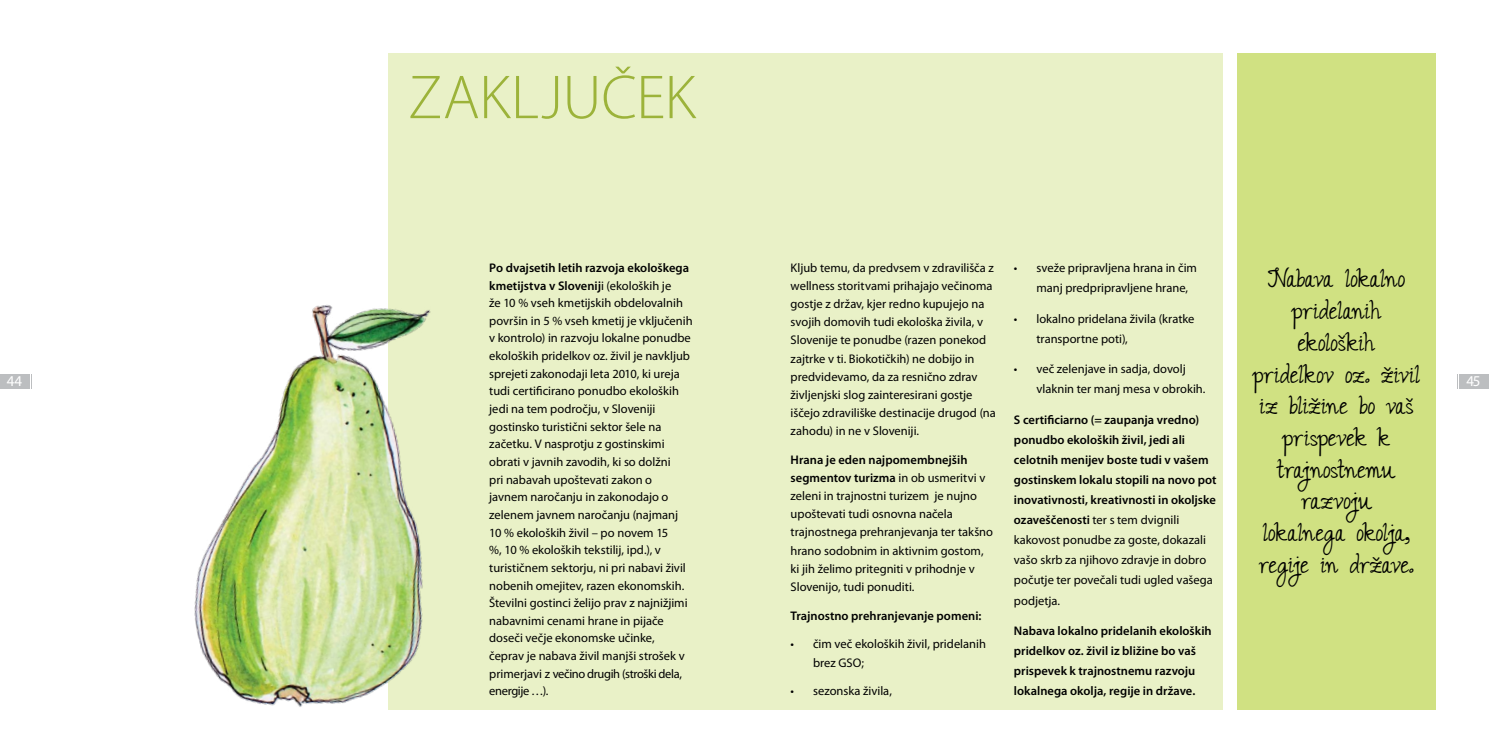
<style>
.page{position:relative;width:1489px;height:745px;background:#fff}
.page>*{position:absolute;margin:0;border:0;box-sizing:border-box;transform-origin:0 0}
.t1{font:300 62.5px "Myriad Pro";letter-spacing:-.005em;color:#9cb33a}
.t2{font:22.62px/31.6px "Janda Romantic";letter-spacing:-.015em;color:#000;text-align:center}
.t3{font:15px "Myriad Pro";color:#fff}
.t4{font:12.5px/17.6px "Myriad Pro";color:#000}
.t5{font:600 12.5px/20px "Myriad Pro";color:#000}
.s1{font-weight:400}
.s2{font-weight:600}
</style>
<div class="page">
<div style="left:1237px;top:53px;width:198px;height:656px;background:#d0e182"></div>
<div style="left:388px;top:53px;width:834px;height:656px;background:#e9f1c7"></div>
<img style="left:194px;top:305px;width:310px;height:405px">
<div style="left:0;top:373px;width:29px;height:15px;background:#bcbec0"></div>
<svg style="left:31px;top:374px;width:1px;height:14px"></svg>
<div style="left:1459px;top:373px;width:29px;height:15px;background:#bcbec0"></div>
<h1 class="t1" style="left:408px;top:63px;width:284px">ZAKLJUČEK</h1>
<p class="t4" style="left:1036px;top:257px;width:162px;line-height:20px;text-indent:-22px">• sveže pripravljena hrana in čim manj predpripravljene hrane,</p>
<p class="t4" style="left:1036px;top:308px;width:159px;line-height:20px;text-indent:-22px">• lokalno pridelana živila (kratke transportne poti),</p>
<p class="t4" style="left:1036px;top:359px;width:170px;line-height:20px;text-indent:-22px">• več zelenjave in sadja, dovolj vlaknin ter manj mesa v obrokih.</p>
<p class="t5" style="left:1013px;top:409px;width:204px">S certificiarno (= zaupanja vredno) ponudbo ekoloških živil, jedi ali celotnih menijev boste tudi v vašem gostinskem lokalu stopili na novo pot inovativnosti, kreativnosti in okoljske ozaveščenosti <span class="s1">ter s tem dvignili kakovost ponudbe za goste, dokazali vašo skrb za njihovo zdravje in dobro počutje ter povečali tudi ugled vašega podjetja.</span></p>
<p class="t5" style="left:1013px;top:620px;width:199px">Nabava lokalno pridelanih ekoloških pridelkov oz. živil iz bližine bo vaš prispevek k trajnostnemu razvoju lokalnega okolja, regije in države.</p>
<p class="t4" style="left:489px;top:258px;width:205px"><span class="s2">Po dvajsetih letih razvoja ekološkega kmetijstva v Slovenij</span>i (ekoloških je<br>že 10 % vseh kmetijskih obdelovalnih površin in 5 % vseh kmetij je vključenih v kontrolo) in razvoju lokalne ponudbe ekoloških pridelkov oz. živil je navkljub sprejeti zakonodaji leta 2010, ki ureja tudi certificirano ponudbo ekoloških jedi na tem področju, v Sloveniji gostinsko turistični sektor šele na začetku. V nasprotju z gostinskimi obrati v javnih zavodih, ki so dolžni<br>pri nabavah upoštevati zakon o javnem naročanju in zakonodajo o zelenem javnem naročanju (najmanj 10 % ekoloških živil – po novem 15<br>%, 10 % ekoloških tekstilij, ipd.), v turističnem sektorju, ni pri nabavi živil nobenih omejitev, razen ekonomskih.<br>Številni gostinci želijo prav z najnižjimi nabavnimi cenami hrane in pijače doseči večje ekonomske učinke, čeprav je nabava živil manjši strošek v primerjavi z večino drugih (stroški dela, energije …).</p>
<p class="t4" style="left:790px;top:258px;width:207px;line-height:18.1px">Kljub temu, da predvsem v zdravilišča z wellness storitvami prihajajo večinoma gostje z držav, kjer redno kupujejo na svojih domovih tudi ekološka živila, v Slovenije te ponudbe (razen ponekod zajtrke v ti. Biokotičkih) ne dobijo in predvidevamo, da za resnično zdrav življenjski slog zainteresirani gostje iščejo zdraviliške destinacije drugod (na zahodu) in ne v Sloveniji.</p>
<p class="t4" style="left:790px;top:450px;width:204px;line-height:18.1px"><span class="s2">Hrana je eden najpomembnejših segmentov turizma</span> in ob usmeritvi v zeleni in trajnostni turizem je nujno upoštevati tudi osnovna načela trajnostnega prehranjevanja ter takšno hrano sodobnim in aktivnim gostom, ki jih želimo pritegniti v prihodnje v Slovenijo, tudi ponuditi.</p>
<p class="t5" style="left:790px;top:604px;width:192px">Trajnostno prehranjevanje pomeni:</p>
<p class="t4" style="left:813px;top:634px;width:174px;line-height:18.1px;text-indent:-22px">• čim več ekoloških živil, pridelanih brez GSO;</p>
<p class="t4" style="left:790px;top:681px;width:103px">• sezonska živila,</p>
<h2 class="t2" style="left:1252px;top:263px;width:170px">Nabava lokalno pridelanih ekoloških<br>pridelkov oz. živil iz bližine bo vaš prispevek k trajnostnemu razvoju<br>lokalnega okolja, regije in države.</h2>
<p class="t3" style="left:7px;top:371px;width:17px">44</p>
<p class="t3" style="left:1466px;top:371px;width:15px">45</p>
</div>
